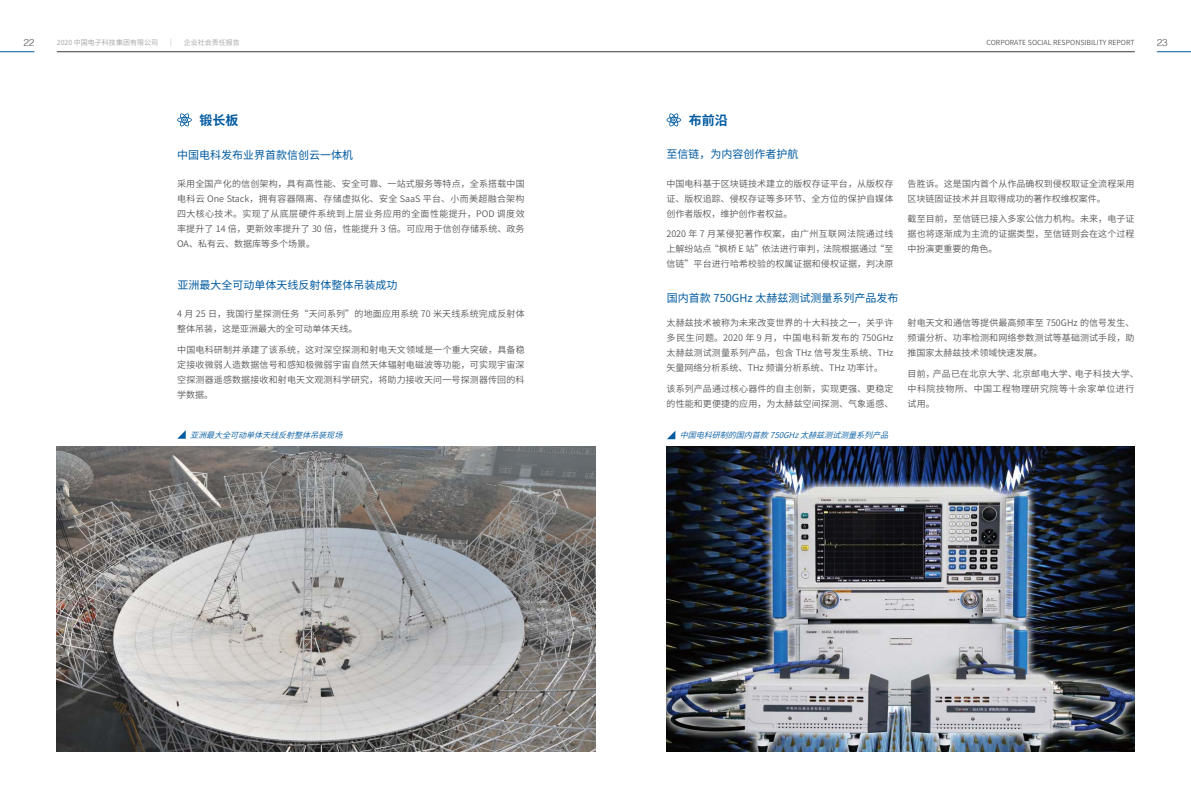
<style>
.page{position:relative;width:1191px;height:808px;background:#fff}
.page>*{position:absolute;margin:0;border:0;box-sizing:border-box;transform-origin:0 0}
.t1{font:700 13px "Source Han Sans CN";color:#005aa0}
.t2{font:11px "Source Han Sans CN";color:#005aa0}
.t3{font:300 10px "Helvetica";color:#595757}
.t4{font:9px/15px "Source Han Sans CN";letter-spacing:.01em;color:#595757;text-align:justify}
.t5{font:9px/15px "Source Han Sans CN";letter-spacing:.055em;color:#595757}
.t6{font:italic 8px "Source Han Sans CN";color:#005aa0}
.t7{font:7px "Source Han Sans CN";color:#595757}
.t8{font:7px "Source Han Sans CN";color:#9fa0a0}
</style>
<div class="page">
<svg style="left:177px;top:113px;width:15px;height:13px"></svg>
<svg style="left:666px;top:113px;width:15px;height:13px"></svg>
<img style="left:57px;top:447px;width:538px;height:304px">
<img style="left:667px;top:447px;width:467px;height:304px">
<svg style="left:177px;top:430px;width:9px;height:9px"></svg>
<svg style="left:667px;top:431px;width:8px;height:8px"></svg>
<p class="t3" style="left:23px;top:34px;width:13px">22</p>
<p class="t8" style="left:57px;top:39px;width:103px">2020 中国电子科技集团有限公司</p>
<p class="t8" style="left:167px;top:39px;width:8px">｜</p>
<p class="t8" style="left:184px;top:39px;width:57px">企业社会责任报告</p>
<p class="t7" style="left:986px;top:39px;width:149px">CORPORATE SOCIAL RESPONSIBILITY REPORT</p>
<p class="t3" style="left:1156px;top:34px;width:13px">23</p>
<h1 class="t1" style="left:200px;top:113px;width:40px">锻长板</h1>
<p class="t2" style="left:177px;top:149px;width:178px">中国电科发布业界首款信创云一体机</p>
<p class="t4" style="left:177px;top:177px;width:349px">采用全国产化的信创架构，具有高性能、安全可靠、一站式服务等特点，全系搭载中国电科云 One Stack，拥有容器隔离、存储虚拟化、安全 SaaS 平台、小而美超融合架构四大核心技术。实现了从底层硬件系统到上层业务应用的全面性能提升，POD 调度效率提升了 14 倍，更新效率提升了 30 倍，性能提升 3 倍。可应用于信创存储系统、政务OA、私有云、数据库等多个场景。</p>
<p class="t2" style="left:177px;top:279px;width:221px">亚洲最大全可动单体天线反射体整体吊装成功</p>
<p class="t4" style="left:177px;top:307px;width:349px">4 月 25 日，我国行星探测任务“天问系列”的地面应用系统 70 米天线系统完成反射体整体吊装，这是亚洲最大的全可动单体天线。</p>
<p class="t4" style="left:177px;top:342px;width:349px">中国电科研制并承建了该系统，这对深空探测和射电天文领域是一个重大突破，具备稳定接收微弱人造数据信号和感知极微弱宇宙自然天体辐射电磁波等功能，可实现宇宙深空探测器遥感数据接收和射电天文观测科学研究，将助力接收天问一号探测器传回的科学数据。</p>
<h1 class="t1" style="left:689px;top:113px;width:40px">布前沿</h1>
<p class="t2" style="left:666px;top:148px;width:133px">至信链，为内容创作者护航</p>
<p class="t4" style="left:666px;top:176px;width:228px">中国电科基于区块链技术建立的版权存证平台，从版权存证、版权追踪、侵权存证等多环节、全方位的保护自媒体创作者版权，维护创作者权益。</p>
<p class="t4" style="left:666px;top:227px;width:229px">2020 年 7 月某侵犯著作权案，由广州互联网法院通过线上解纷站点“枫桥 E 站”依法进行审判，法院根据通过“至信链”平台进行哈希校验的权属证据和侵权证据，判决原</p>
<p class="t2" style="left:667px;top:292px;width:233px">国内首款 750GHz 太赫兹测试测量系列产品发布</p>
<p class="t4" style="left:666px;top:316px;width:228px">太赫兹技术被称为未来改变世界的十大科技之一，关乎许多民生问题。2020 年 9 月，中国电科新发布的 750GHz太赫兹测试测量系列产品，包含 THz 信号发生系统、THz矢量网络分析系统、THz 频谱分析系统、THz 功率计。</p>
<p class="t4" style="left:666px;top:381px;width:228px">该系列产品通过核心器件的自主创新，实现更强、更稳定的性能和更便捷的应用，为太赫兹空间探测、气象遥感、</p>
<p class="t6" style="left:190px;top:430px;width:160px">亚洲最大全可动单体天线反射整体吊装现场</p>
<p class="t6" style="left:680px;top:431px;width:216px">中国电科研制的国内首款 750GHz 太赫兹测试测量系列产品</p>
<p class="t4" style="left:907px;top:176px;width:228px">告胜诉。这是国内首个从作品确权到侵权取证全流程采用区块链固证技术并且取得成功的著作权维权案件。</p>
<p class="t4" style="left:907px;top:212px;width:228px">截至目前，至信链已接入多家公信力机构。未来，电子证据也将逐渐成为主流的证据类型，至信链则会在这个过程中扮演更重要的角色。</p>
<p class="t4" style="left:907px;top:316px;width:228px">射电天文和通信等提供最高频率至 750GHz 的信号发生、频谱分析、功率检测和网络参数测试等基础测试手段，助推国家太赫兹技术领域快速发展。</p>
<p class="t5" style="left:907px;top:366px;width:233px">目前，产品已在北京大学、北京邮电大学、电子科技大学、中科院技物所、中国工程物理研究院等十余家单位进行试用。</p>
</div>
